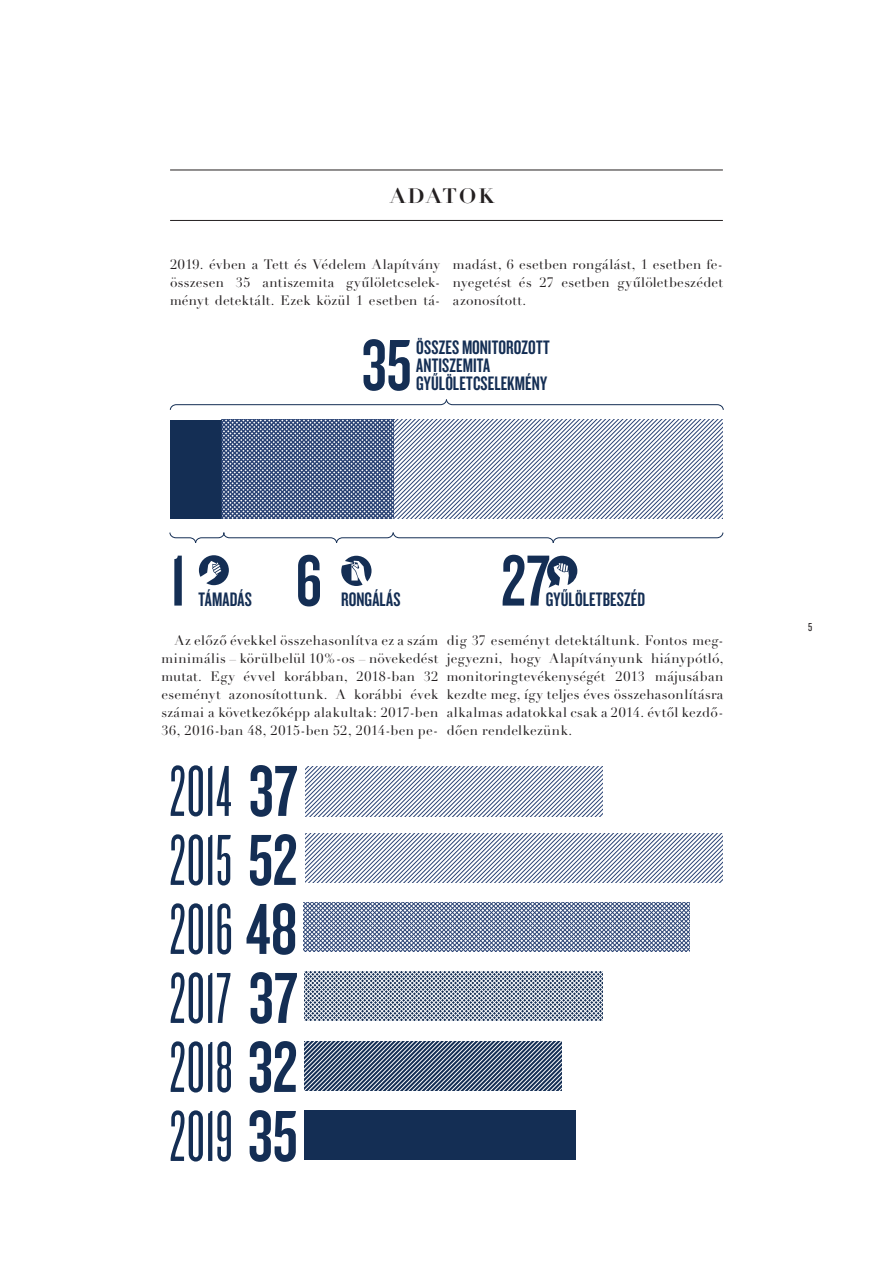
<style>
.page{position:relative;width:893px;height:1263px;background:#fff}
.page>*{position:absolute;margin:0;border:0;box-sizing:border-box;transform-origin:0 0}
.TEV-EJ_bodycopy{font:75px "Knockout 26 Junior Flywght";color:#142e54}
.TEV-EJ_bodycopy-2{font:75px "Knockout HTF48 Featherweight";color:#142e54}
.TEV-EJ_chapt{font:700 20.55px "Didot QS";letter-spacing:.1em;color:#231f20}
.TEV-EJ_bodycopy-3{font:20.25px "Knockout 48 Featherweight";letter-spacing:.005em;color:#142e54}
.TEV-EJ_bodycopy-4{font:13.5px/17.9px "Didot QS";letter-spacing:.02em;color:#231f20;text-align:justify}
.t1{font:12px "Knockout 28 Junior Feathrwt";color:#231f20}
.s1{font-family:"Didot"}
.s2{font-family:"Knockout HTF48 Featherweight"}
</style>
<div class="page">
<hr style="left:170px;top:220px;width:553px;height:1px;background:#231f20">
<hr style="left:170px;top:170px;width:553px;height:1px;background:#231f20">
<svg style="left:341px;top:556px;width:31px;height:30px"></svg>
<svg style="left:305px;top:767px;width:297px;height:49px"></svg>
<svg style="left:303px;top:903px;width:387px;height:49px;background:#8996b1"></svg>
<svg style="left:304px;top:972px;width:298px;height:49px;background:#939fb0"></svg>
<svg style="left:170px;top:399px;width:554px;height:11px"></svg>
<svg style="left:170px;top:532px;width:553px;height:11px"></svg>
<svg style="left:547px;top:556px;width:30px;height:32px"></svg>
<div style="left:170px;top:420px;width:52px;height:98px;background:#142e54"></div>
<svg style="left:222px;top:420px;width:501px;height:98px"></svg>
<svg style="left:199px;top:555px;width:30px;height:30px"></svg>
<div style="left:304px;top:1110px;width:271px;height:49px;background:#142e54"></div>
<svg style="left:305px;top:833px;width:418px;height:50px"></svg>
<svg style="left:304px;top:1041px;width:258px;height:49px;background:#60718b"></svg>
<p class="TEV-EJ_chapt" style="left:390px;top:183px;width:106px">ADATOK</p>
<p class="TEV-EJ_bodycopy-4" style="left:170px;top:256px;width:272px">2019. évben a Tett és Védelem Alapítvány összesen 35 antiszemita gyûlöletcselek&shy;ményt detektált. Ezek közül 1 esetben tá-</p>
<p class="TEV-EJ_bodycopy-4" style="left:453px;top:256px;width:272px">madást, 6 esetben rongálást, 1 esetben fe&shy;nyegetést és 27 esetben gyûlöletbeszédet azonosított.</p>
<p class="TEV-EJ_bodycopy-3" style="left:416px;top:334px;width:135px">ÖSSZES MONITOROZOTT</p>
<p class="TEV-EJ_bodycopy-3" style="left:416px;top:353px;width:75px">ANTISZEMITA</p>
<p class="TEV-EJ_bodycopy-3" style="left:416px;top:371px;width:132px">GYŰLÖLETCSELEKMÉNY</p>
<p class="TEV-EJ_bodycopy-2" style="left:362px;top:326px;width:51px">35</p>
<p class="TEV-EJ_bodycopy-2" style="left:170px;top:542px;width:17px">1</p>
<p class="TEV-EJ_bodycopy-2" style="left:296px;top:542px;width:28px">6</p>
<p class="TEV-EJ_bodycopy-2" style="left:501px;top:542px;width:50px">27</p>
<p class="TEV-EJ_bodycopy-3" style="left:199px;top:587px;width:55px">TÁMADÁS</p>
<p class="TEV-EJ_bodycopy-3" style="left:341px;top:587px;width:61px">RONGÁLÁS</p>
<p class="TEV-EJ_bodycopy-3" style="left:546px;top:587px;width:101px">GYŰLÖLETBESZÉD</p>
<p class="TEV-EJ_bodycopy-4" style="left:162px;top:632px;width:278px;text-indent:13px">Az el<span class="s1">ő</span>z<span class="s1">ő</span> évekkel összehasonlítva ez a szám minimális – körülbelül 10%-os – növekedést mutat. Egy évvel korábban, 2018-ban 32 eseményt azonosítottunk. A korábbi évek számai a következ<span class="s1">ő</span>képp alakultak: 2017-ben 36, 2016-ban 48, 2015-ben 52, 2014-ben pe-</p>
<p class="TEV-EJ_bodycopy-4" style="left:447px;top:632px;width:278px">dig 37 eseményt detektáltunk. Fontos meg&shy;jegyezni, hogy Alapítványunk hiánypótló, monitoringtevékenységét 2013 májusában kezdte meg, így teljes éves összehasonlításra alkalmas adatokkal csak a 2014. évt<span class="s1">ő</span>l kezd<span class="s1">ő&shy;</span>d<span class="s1">ő</span>en rendelkezünk.</p>
<p class="TEV-EJ_bodycopy" style="left:170px;top:749px;width:129px">2014 <span class="s2">37</span></p>
<p class="TEV-EJ_bodycopy" style="left:170px;top:818px;width:129px">2015 <span class="s2">52</span></p>
<p class="TEV-EJ_bodycopy" style="left:170px;top:887px;width:129px">2016 <span class="s2">48</span></p>
<p class="TEV-EJ_bodycopy" style="left:170px;top:956px;width:129px">2017 <span class="s2">37</span></p>
<p class="TEV-EJ_bodycopy" style="left:170px;top:1025px;width:129px">2018 <span class="s2">32</span></p>
<p class="TEV-EJ_bodycopy" style="left:170px;top:1094px;width:129px">2019 <span class="s2">35</span></p>
<p class="t1" style="left:808px;top:619px;width:6px">5</p>
</div>
